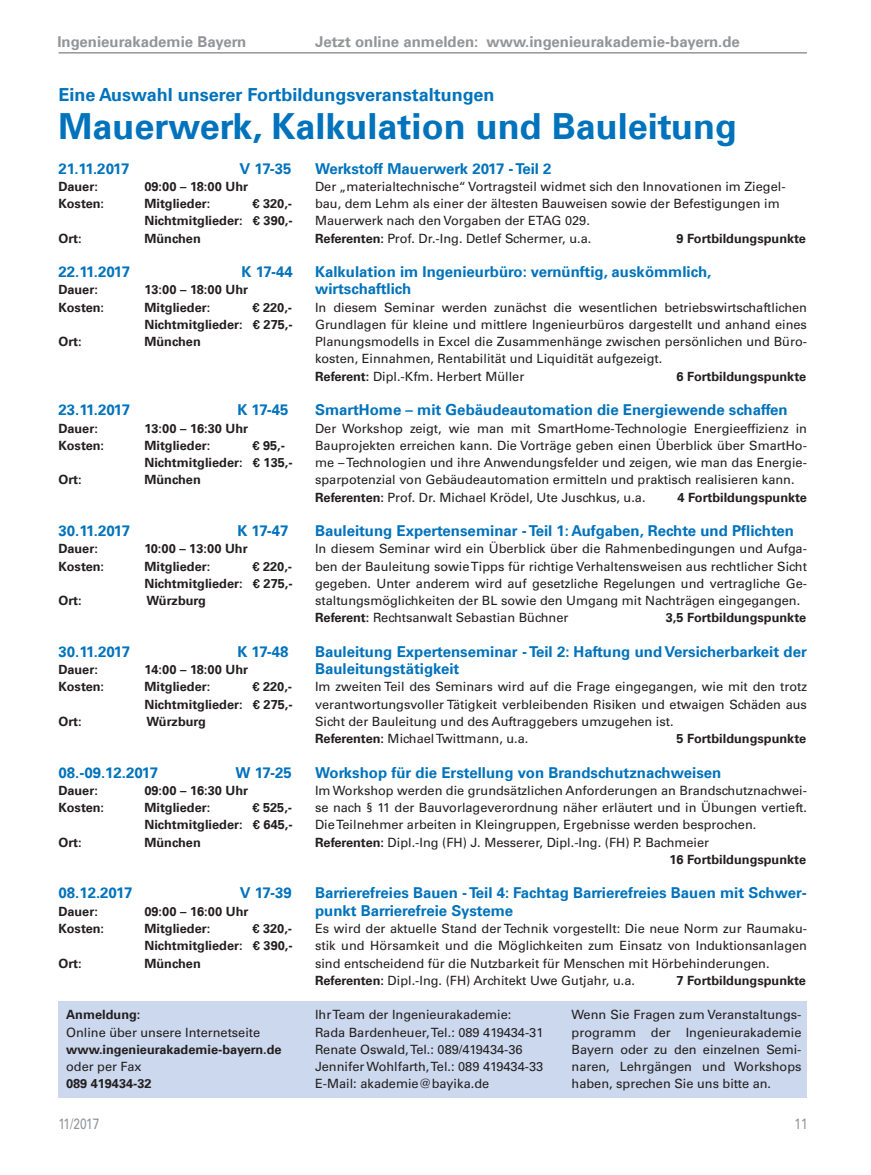
<style>
.page{position:relative;width:871px;height:1175px;background:#fff}
.page>*{position:absolute;margin:0;border:0;box-sizing:border-box;transform-origin:0 0}
.t1{font:700 36px "Univers";color:#0073bc}
.t2{font:700 18px "Univers";color:#0073bc}
.t3{font:700 15px/17.2px "Univers";color:#0073bc}
.t4{font:700 15px "Univers";color:#939598}
.t5{font:15px "Univers";letter-spacing:-.015em;color:#939598;scale:.8 1}
.t6{font:12.75px/17.2px "Univers";color:#231f20}
.t7{font:700 12.75px/17.2px "Univers";color:#231f20;text-align:right}
.s1{font-weight:700}
</style>
<div class="page">
<hr style="left:59px;top:52px;width:748px;height:2px;background:#939598">
<div style="left:59px;top:1001px;width:748px;height:96px;background:#ccd8ed"></div>
<p class="t4" style="left:57px;top:33px;width:190px">Ingenieurakademie Bayern</p>
<p class="t4" style="left:315px;top:33px;width:426px">Jetzt online anmelden: www.ingenieurakademie-bayern.de</p>
<h2 class="t2" style="left:59px;top:84px;width:437px">Eine Auswahl unserer Fortbildungsveranstaltungen</h2>
<h1 class="t1" style="left:59px;top:105px;width:680px">Mauerwerk, Kalkulation und Bauleitung</h1>
<p class="t3" style="left:59px;top:160px;width:72px">21.11.2017</p>
<p class="t3" style="left:240px;top:160px;width:54px">V 17-35</p>
<p class="t7" style="left:59px;top:178px;width:41px">Dauer:</p>
<p class="t7" style="left:144px;top:178px;width:105px">09:00 – 18:00 Uhr</p>
<p class="t7" style="left:59px;top:195px;width:47px">Kosten:</p>
<p class="t7" style="left:144px;top:195px;width:67px">Mitglieder:</p>
<p class="t7" style="left:144px;top:195px;width:150px">€ 320,-<br>Nichtmitglieder: € 390,-</p>
<p class="t7" style="left:59px;top:230px;width:25px">Ort:</p>
<p class="t7" style="left:144px;top:230px;width:58px">München</p>
<p class="t3" style="left:59px;top:263px;width:73px">22.11.2017</p>
<p class="t3" style="left:242px;top:263px;width:53px">K 17-44</p>
<p class="t7" style="left:59px;top:281px;width:41px">Dauer:</p>
<p class="t7" style="left:144px;top:281px;width:105px">13:00 – 18:00 Uhr</p>
<p class="t7" style="left:59px;top:299px;width:47px">Kosten:</p>
<p class="t7" style="left:144px;top:299px;width:67px">Mitglieder:</p>
<p class="t7" style="left:144px;top:299px;width:150px">€ 220,-<br>Nichtmitglieder: € 275,-</p>
<p class="t7" style="left:59px;top:333px;width:25px">Ort:</p>
<p class="t7" style="left:144px;top:333px;width:58px">München</p>
<p class="t3" style="left:59px;top:401px;width:73px">23.11.2017</p>
<p class="t3" style="left:237px;top:401px;width:53px">K 17-45</p>
<p class="t7" style="left:59px;top:419px;width:41px">Dauer:</p>
<p class="t7" style="left:144px;top:419px;width:105px">13:00 – 16:30 Uhr</p>
<p class="t7" style="left:59px;top:437px;width:47px">Kosten:</p>
<p class="t7" style="left:144px;top:437px;width:67px">Mitglieder:</p>
<p class="t7" style="left:144px;top:437px;width:150px;text-align:left;text-indent:108px">€ 95,-<br>Nichtmitglieder: € 135,-</p>
<p class="t7" style="left:59px;top:471px;width:25px">Ort:</p>
<p class="t7" style="left:144px;top:471px;width:58px">München</p>
<p class="t3" style="left:59px;top:522px;width:73px">30.11.2017</p>
<p class="t3" style="left:237px;top:522px;width:53px">K 17-47</p>
<p class="t7" style="left:59px;top:540px;width:41px">Dauer:</p>
<p class="t7" style="left:144px;top:540px;width:105px">10:00 – 13:00 Uhr</p>
<p class="t7" style="left:59px;top:557px;width:47px">Kosten:</p>
<p class="t7" style="left:144px;top:557px;width:67px">Mitglieder:</p>
<p class="t7" style="left:144px;top:557px;width:150px">€ 220,-<br>Nichtmitglieder: € 275,-</p>
<p class="t7" style="left:59px;top:592px;width:25px">Ort:</p>
<p class="t7" style="left:146px;top:592px;width:61px">Würzburg</p>
<p class="t3" style="left:59px;top:643px;width:73px">30.11.2017</p>
<p class="t3" style="left:237px;top:643px;width:53px">K 17-48</p>
<p class="t7" style="left:59px;top:661px;width:41px">Dauer:</p>
<p class="t7" style="left:144px;top:661px;width:105px">14:00 – 18:00 Uhr</p>
<p class="t7" style="left:59px;top:678px;width:47px">Kosten:</p>
<p class="t7" style="left:144px;top:678px;width:67px">Mitglieder:</p>
<p class="t7" style="left:144px;top:678px;width:150px">€ 220,-<br>Nichtmitglieder: € 275,-</p>
<p class="t7" style="left:59px;top:713px;width:25px">Ort:</p>
<p class="t7" style="left:146px;top:713px;width:61px">Würzburg</p>
<p class="t3" style="left:59px;top:764px;width:101px">08.-09.12.2017</p>
<p class="t3" style="left:236px;top:764px;width:58px">W 17-25</p>
<p class="t7" style="left:59px;top:782px;width:41px">Dauer:</p>
<p class="t7" style="left:144px;top:782px;width:105px">09:00 – 16:30 Uhr</p>
<p class="t7" style="left:59px;top:799px;width:47px">Kosten:</p>
<p class="t7" style="left:144px;top:799px;width:67px">Mitglieder:</p>
<p class="t7" style="left:144px;top:799px;width:150px">€ 525,-<br>Nichtmitglieder: € 645,-</p>
<p class="t7" style="left:59px;top:833px;width:25px">Ort:</p>
<p class="t7" style="left:144px;top:833px;width:58px">München</p>
<p class="t3" style="left:59px;top:884px;width:75px">08.12.2017</p>
<p class="t3" style="left:240px;top:884px;width:54px">V 17-39</p>
<p class="t7" style="left:59px;top:902px;width:41px">Dauer:</p>
<p class="t7" style="left:144px;top:902px;width:105px">09:00 – 16:00 Uhr</p>
<p class="t7" style="left:59px;top:920px;width:47px">Kosten:</p>
<p class="t7" style="left:144px;top:920px;width:67px">Mitglieder:</p>
<p class="t7" style="left:144px;top:920px;width:150px">€ 320,-<br>Nichtmitglieder: € 390,-</p>
<p class="t7" style="left:59px;top:954px;width:25px">Ort:</p>
<p class="t7" style="left:144px;top:954px;width:58px">München</p>
<p class="t7" style="left:66px;top:1006px;width:76px">Anmeldung:</p>
<p class="t6" style="left:66px;top:1024px;width:196px">Online über unsere Internetseite</p>
<p class="t7" style="left:66px;top:1040px;width:217px">www.ingenieurakademie-bayern.de</p>
<p class="t6" style="left:66px;top:1059px;width:77px">oder per Fax</p>
<p class="t7" style="left:66px;top:1075px;width:87px">089 419434-32</p>
<p class="t5" style="left:59px;top:1117px;width:53px">11/2017</p>
<p class="t3" style="left:315px;top:160px;width:238px">Werkstoff Mauerwerk 2017 - Teil 2</p>
<p class="t6" style="left:315px;top:179px;width:472px">Der „materialtechnische“ Vortragsteil widmet sich den Innovati onen im Ziegel&shy;bau, dem Lehm als einer der ältesten Bauweisen sowie der Befestigungen im Mauerwerk nach den Vorgaben der ETAG 029.<br><span class="s1">Referenten:</span> Prof. Dr.-Ing. Detlef Schermer, u.a.</p>
<p class="t7" style="left:676px;top:230px;width:131px">9 Fortbildungspunkte</p>
<p class="t3" style="left:315px;top:263px;width:398px">Kalkulation im Ingenieurbüro: vernünftig, auskömmlich, wirtschaftlich</p>
<p class="t6" style="left:315px;top:300px;width:493px">In diesem Seminar werden zunächst die wesentlichen betriebswirtschaftlichen Grundlagen für kleine und mittlere Ingenieurbüros dargestellt und anhand eines Planungsmodells in Excel die Zusammenhänge zwischen persönlichen und Büro&shy;kosten, Einnahmen, Rentabilität und Liquidität aufgezeigt.<br><span class="s1">Referent:</span> Dipl.-Kfm. Herbert Müller</p>
<p class="t7" style="left:676px;top:368px;width:131px">6 Fortbildungspunkte</p>
<p class="t3" style="left:315px;top:401px;width:474px">SmartHome – mit Gebäudeautomation die Energiewende schaffen</p>
<p class="t6" style="left:315px;top:420px;width:493px">Der Workshop zeigt, wie man mit SmartHome-Tech nologie Energieeffizienz in Bauprojekten erreichen kann. Die Vorträge geben einen Überblick über SmartHo&shy;me – Tech nologien und ihre Anwendungsfelder und zeigen, wie man das Energie&shy;sparpotenzial von Gebäudeautomation ermitteln und praktisch realisieren kann.<br><span class="s1">Referenten:</span> Prof. Dr. Michael Krödel, Ute Juschkus, u.a.</p>
<p class="t7" style="left:677px;top:488px;width:131px">4 Fortbildungspunkte</p>
<p class="t3" style="left:315px;top:522px;width:480px">Bauleitung Expertenseminar - Teil 1: Aufgaben, Rechte und Pflichten</p>
<p class="t6" style="left:315px;top:541px;width:493px">In diesem Seminar wird ein Überblick über die Rahmenbedingungen und Aufga&shy;ben der Bauleitung sowie Tipps für richtige Verhaltensweisen aus rechtlicher Sicht gegeben. Unter anderem wird auf gesetzliche Regelungen und vertragliche Ge&shy;staltungsmöglichkeiten der BL sowie den Umgang mit Nachträgen eingegangen.<br><span class="s1">Referent:</span> Rechtsanwalt Sebastian Büchner</p>
<p class="t7" style="left:666px;top:609px;width:142px">3,5 Fortbildungspunkte</p>
<p class="t3" style="left:315px;top:643px;width:493px">Bauleitung Expertenseminar - Teil 2: Haftung und Versicherbarkeit der<br>Bauleitungstätigkeit</p>
<p class="t6" style="left:315px;top:679px;width:493px">Im zweiten Teil des Seminars wird auf die Frage eingegangen, wie mit den trotz verantwortungsvoller Tätigkeit verbleibenden Risiken und etwaigen Schäden aus Sicht der Bauleitung und des Auftraggebers umzugehen ist.<br><span class="s1">Referenten:</span> Michael Twittmann, u.a.</p>
<p class="t7" style="left:676px;top:730px;width:131px">5 Fortbildungspunkte</p>
<p class="t3" style="left:315px;top:764px;width:408px">Workshop für die Erstellung von Brandschutznachweisen</p>
<p class="t6" style="left:315px;top:783px;width:493px">Im Workshop werden die grundsätzlichen Anforderungen an Brandschutznachwei-</p>
<p class="t6" style="left:315px;top:800px;width:493px">se nach § 11 der Bauvorlageverordnung näher erläutert und in Übungen vertieft.</p>
<p class="t6" style="left:315px;top:817px;width:443px">Die Teilnehmer arbeiten in Kleingruppen, Ergebnisse werden besprochen.</p>
<p class="t6" style="left:315px;top:834px;width:396px"><span class="s1">Referenten:</span> Dipl.-Ing (FH) J. Messerer, Dipl.-Ing. (FH) P. Bachmeier</p>
<p class="t7" style="left:669px;top:851px;width:138px">16 Fortbildungspunkte</p>
<p class="t3" style="left:315px;top:884px;width:493px">Barrierefreies Bauen - Teil 4: Fachtag Barrierefreies Bauen mit Schwer&shy;punkt Barrierefreie Systeme</p>
<p class="t6" style="left:315px;top:921px;width:493px">Es wird der aktuelle Stand der Technik vorgestellt: Die neue Norm zur Raumaku&shy;stik und Hörsamkeit und die Möglichkeiten zum Einsatz von Induktionsanlagen sind entscheidend für die Nutzbarkeit für Menschen mit Hörbehinderungen.<br><span class="s1">Referenten:</span> Dipl.-Ing. (FH) Architekt Uwe Gutjahr, u.a.</p>
<p class="t7" style="left:676px;top:971px;width:131px">7 Fortbildungspunkte</p>
<p class="t6" style="left:315px;top:1007px;width:230px">Ihr Team der Ingenieurakademie:<br>Rada Bardenheuer, Tel.: 089 419434-31<br>Renate Oswald, Tel.: 089/419434-36<br>Jennifer Wohlfarth, Tel.: 089 419434-33<br>E-Mail: akademie@bayika.de</p>
<p class="t6" style="left:572px;top:1007px;width:231px;text-align:justify">Wenn Sie Fragen zum Veranstaltungs&shy;programm der Ingenieurakademie Bayern oder zu den einzelnen Semi&shy;naren, Lehrgängen und Workshops haben, sprechen Sie uns bitte an.</p>
<p class="t5" style="left:794px;top:1117px;width:18px">11</p>
</div>
